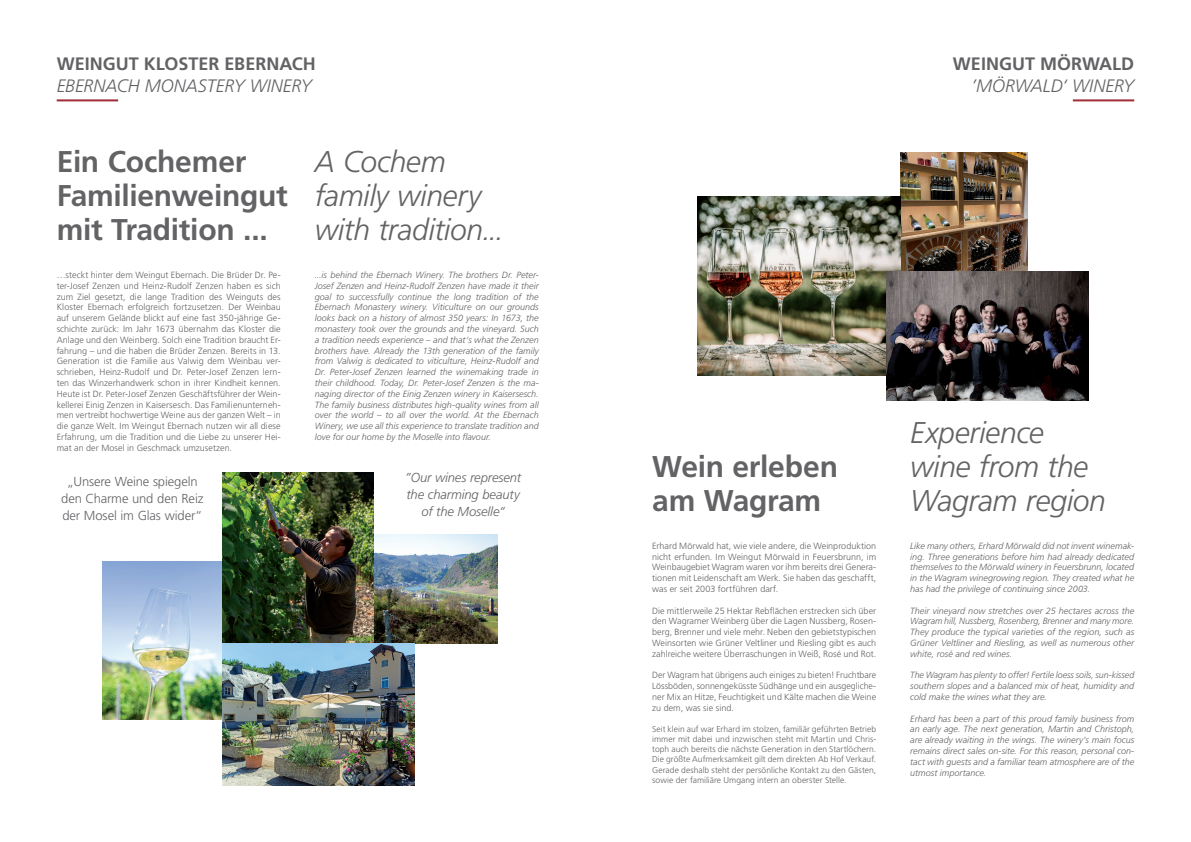
<style>
.page{position:relative;width:1191px;height:842px;background:#fff}
.page>*{position:absolute;margin:0;border:0;box-sizing:border-box;transform-origin:0 0}
.t1{font:italic 300 30px/34px "Frutiger LT Std";letter-spacing:-.015em;color:#636366}
.t2{font:700 30px/34px "Frutiger LT Std";letter-spacing:-.01em;color:#636366}
.t3{font:italic 300 18px "Frutiger LT Std";letter-spacing:-.005em;color:#636366}
.t4{font:700 18px "Frutiger LT Std";color:#636366}
.t5{font:300 13px/17px "Frutiger LT Std";letter-spacing:-.01em;color:#636366;text-align:center}
.t6{font:italic 300 13px/17px "Frutiger LT Std";letter-spacing:-.01em;color:#636366;text-align:center}
.t7{font:italic 300 9px/10.8px "Frutiger LT Std";color:#636366;text-align:justify}
.t8{font:300 9px/10.8px "Frutiger LT Std";color:#636366;text-align:justify}
.t9{font:300 8.5px/10.2px "Frutiger LT Std";letter-spacing:.005em;color:#636366;text-align:justify}
</style>
<div class="page">
<img style="left:900px;top:152px;width:127px;height:119px">
<hr style="left:57px;top:99px;width:61px;height:2px;background:#9e2d38">
<hr style="left:1072px;top:99px;width:62px;height:2px;background:#9e2d38">
<img style="left:102px;top:562px;width:120px;height:158px">
<img style="left:373px;top:534px;width:124px;height:109px">
<img style="left:222px;top:472px;width:151px;height:171px">
<img style="left:697px;top:197px;width:203px;height:178px">
<img style="left:886px;top:271px;width:203px;height:129px">
<img style="left:222px;top:643px;width:193px;height:142px">
<h2 class="t4" style="left:57px;top:53px;width:261px">WEINGUT KLOSTER EBERNACH</h2>
<h2 class="t3" style="left:57px;top:75px;width:256px">EBERNACH MONASTERY WINERY</h2>
<h1 class="t2" style="left:57px;top:144px;width:233px">Ein Cochemer<br>Familienweingut mit Tradition ...</h1>
<h1 class="t1" style="left:315px;top:145px;width:190px">A Cochem family winery with tradition...</h1>
<p class="t8" style="left:57px;top:270px;width:225px">…steckt hinter dem Weingut Ebernach. Die Brüder Dr. Pe&shy;ter-Josef Zenzen und Heinz-Rudolf Zenzen haben es sich zum Ziel gesetzt, die lange Tradition des Weinguts des Kloster Ebernach erfolgreich fortzusetzen. Der Weinbau auf unserem Gelände blickt auf eine fast 350-jährige Ge&shy;schichte zurück: Im Jahr 1673 übernahm das Kloster die Anlage und den Weinberg. Solch eine Tradition braucht Er&shy;fahrung – und die haben die Brüder Zenzen. Bereits in 13.<br>Generation ist die Familie aus Valwig dem Weinbau ver&shy;schrieben, Heinz-Rudolf und Dr. Peter-Josef Zenzen lern&shy;ten das Winzerhandwerk schon in ihrer Kindheit kennen.<br>Heute ist Dr. Peter-Josef Zenzen Geschäftsführer der Wein&shy;kellerei Einig Zenzen in Kaisersesch. Das Familienunterneh&shy;men vertreibt hochwertige Weine aus der ganzen Welt – in die ganze Welt. Im Weingut Ebernach nutzen wir all diese Erfahrung, um die Tradition und die Liebe zu unserer Hei&shy;mat an der Mosel in Geschmack umzusetzen.</p>
<p class="t7" style="left:315px;top:270px;width:225px">...is behind the Ebernach Winery. The brothers Dr. Peter-Josef Zenzen and Heinz-Rudolf Zenzen have made it their goal to successfully continue the long tradition of the Ebernach Monastery winery. Viticulture on our grounds looks back on a history of almost 350 years: In 1673, the monastery took over the grounds and the vineyard. Such a tradition needs experience – and that‘s what the Zenzen brothers have. Already the 13th generation of the family from Valwig is dedicated to viticulture, Heinz-Rudolf and Dr. Peter-Josef Zenzen learned the winemaking trade in their childhood. Today, Dr. Peter-Josef Zenzen is the ma&shy;naging director of the Einig Zenzen winery in Kaisersesch.<br>The family business distributes high-quality wines from all over the world – to all over the world. At the Ebernach Winery, we use all this experience to translate tradition and love for our home by the Moselle into flavour.</p>
<h3 class="t5" style="left:61px;top:473px;width:144px">„Unsere Weine spiegeln den Charme und den Reiz der Mosel im Glas wider“</h3>
<h3 class="t6" style="left:405px;top:469px;width:117px">”Our wines represent the charming beauty of the Moselle“</h3>
<h2 class="t4" style="left:953px;top:53px;width:183px">WEINGUT MÖRWALD</h2>
<h2 class="t3" style="left:971px;top:75px;width:164px">’MÖRWALD‘ WINERY</h2>
<h1 class="t2" style="left:652px;top:450px;width:187px">Wein erleben am Wagram</h1>
<p class="t8" style="left:652px;top:540px;width:225px">Erhard Mörwald hat, wie viele andere, die Weinproduktion nicht erfunden. Im Weingut Mörwald in Feuersbrunn, im Weinbaugebiet Wagram waren vor ihm bereits drei Genera&shy;tionen mit Leidenschaft am Werk. Sie haben das geschafft, was er seit 2003 fortführen darf.</p>
<p class="t8" style="left:652px;top:605px;width:225px">Die mittlerweile 25 Hektar Rebflächen erstrecken sich über den Wagramer Weinberg über die Lagen Nussberg, Rosen&shy;berg, Brenner und viele mehr. Neben den gebietstypischen Weinsorten wie Grüner Veltliner und Riesling gibt es auch zahlreiche weitere Überraschungen in Weiß, Rosé und Rot.</p>
<p class="t8" style="left:652px;top:670px;width:225px">Der Wagram hat übrigens auch einiges zu bieten! Fruchtbare Lössböden, sonnengeküsste Südhänge und ein ausgegliche&shy;ner Mix an Hitze, Feuchtigkeit und Kälte machen die Weine zu dem, was sie sind.</p>
<p class="t9" style="left:652px;top:724px;width:225px">Seit klein auf war Erhard im stolzen, familiär geführten Betrieb immer mit dabei und inzwischen steht mit Martin und Chris&shy;toph auch bereits die nächste Generation in den Startlöchern.<br>Die größte Aufmerksamkeit gilt dem direkten Ab Hof Verkauf.<br>Gerade deshalb steht der persönliche Kontakt zu den Gästen, sowie der familiäre Umgang intern an oberster Stelle.</p>
<h1 class="t1" style="left:910px;top:416px;width:197px">Experience wine from the<br>Wagram region</h1>
<p class="t7" style="left:910px;top:540px;width:225px">Like many others, Erhard Mörwald did not invent winemak&shy;ing. Three generations before him had already dedicated themselves to the Mörwald winery in Feuersbrunn, located in the Wagram winegrowing region. They created what he has had the privilege of continuing since 2003.</p>
<p class="t7" style="left:910px;top:605px;width:225px">Their vineyard now stretches over 25 hectares across the Wagram hill, Nussberg, Rosenberg, Brenner and many more.<br>They produce the typical varieties of the region, such as Grüner Veltliner and Riesling, as well as numerous other white, rosé and red wines.</p>
<p class="t7" style="left:910px;top:670px;width:225px">The Wagram has plenty to offer! Fertile loess soils, sun-kissed southern slopes and a balanced mix of heat, humidity and cold make the wines what they are.</p>
<p class="t7" style="left:910px;top:713px;width:225px">Erhard has been a part of this proud family business from an early age. The next generation, Martin and Christoph, are already waiting in the wings. The winery‘s main focus remains direct sales on-site. For this reason, personal con&shy;tact with guests and a familiar team atmosphere are of the utmost importance.</p>
</div>
